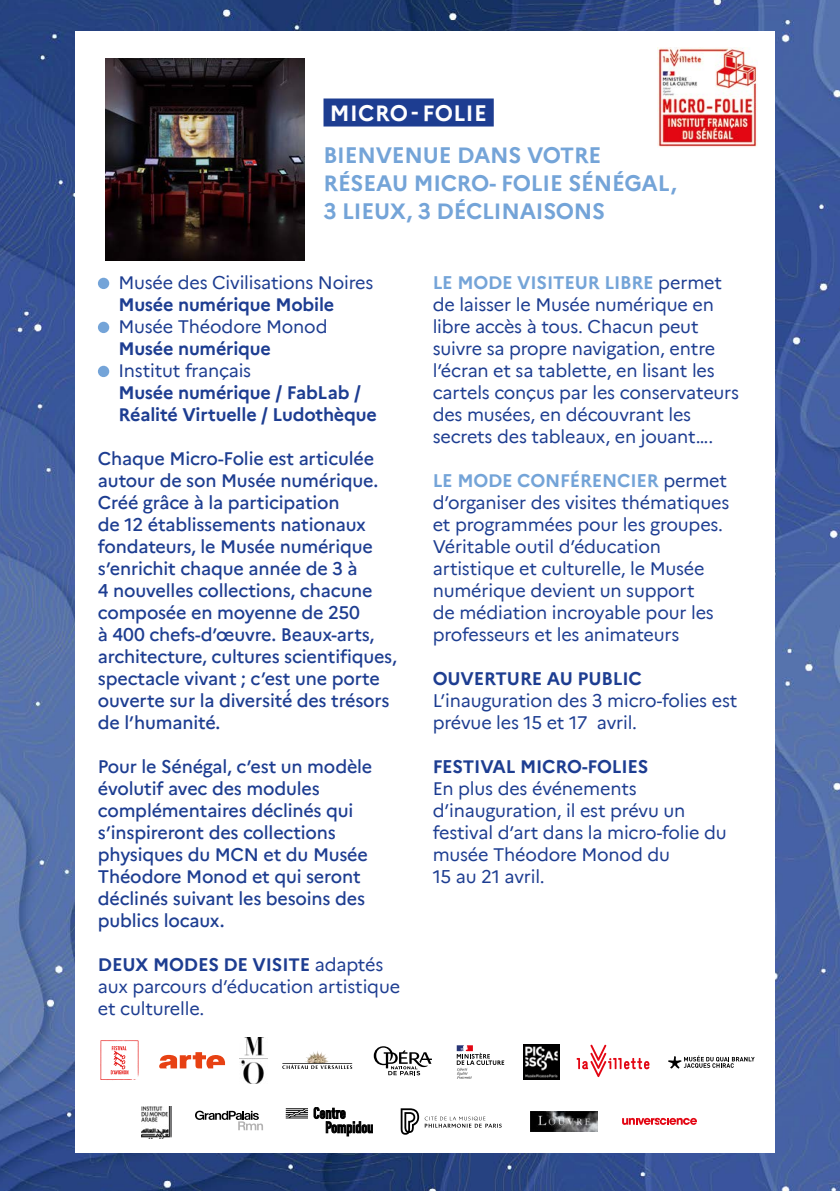
<style>
.page{position:relative;width:840px;height:1191px;background:#fff}
.page>*{position:absolute;margin:0;border:0;box-sizing:border-box;transform-origin:0 0}
.t1{font:700 22px/28px "Marianne";letter-spacing:-.01em;color:#74a4d8}
.t2{font:700 22px "Marianne";letter-spacing:.02em;color:#fff}
.t3{font:18px/22px "Marianne";letter-spacing:-.01em;color:#1d3d91}
.t4{font:500 18px/22px "Marianne";letter-spacing:-.01em;color:#1d3d91}
.t5{font:700 18px/22px "Marianne";letter-spacing:-.01em;color:#1d3d91}
.s1{font-weight:700}
.s2{font-weight:700;color:#74a4d8}
</style>
<div class="page">
<img style="left:0;top:0;width:839px;height:1191px">
<div style="left:75px;top:31px;width:699px;height:1121px;background:#fff"></div>
<div style="left:323px;top:98px;width:170px;height:28px;background:#1d3d91"></div>
<img style="left:105px;top:58px;width:199px;height:202px">
<div style="left:98px;top:278px;width:11px;height:11px;background:#74a4d8;border-radius:50%"></div>
<div style="left:98px;top:322px;width:11px;height:11px;background:#74a4d8;border-radius:50%"></div>
<div style="left:98px;top:366px;width:11px;height:11px;background:#74a4d8;border-radius:50%"></div>
<img style="left:657px;top:48px;width:100px;height:100px">
<svg style="left:400px;top:1108px;width:101px;height:26px"></svg>
<img style="left:530px;top:1111px;width:67px;height:20px">
<img style="left:141px;top:1106px;width:30px;height:32px">
<svg style="left:314px;top:1107px;width:58px;height:29px"></svg>
<svg style="left:285px;top:1108px;width:23px;height:10px"></svg>
<svg style="left:195px;top:1110px;width:68px;height:20px"></svg>
<svg style="left:576px;top:1044px;width:73px;height:33px"></svg>
<svg style="left:668px;top:1055px;width:86px;height:13px"></svg>
<img style="left:523px;top:1044px;width:36px;height:35px">
<svg style="left:456px;top:1045px;width:48px;height:33px"></svg>
<svg style="left:373px;top:1046px;width:58px;height:29px"></svg>
<img style="left:305px;top:1051px;width:24px;height:12px">
<svg style="left:282px;top:1063px;width:70px;height:6px"></svg>
<img style="left:239px;top:1037px;width:28px;height:46px">
<svg style="left:159px;top:1052px;width:67px;height:16px"></svg>
<svg style="left:100px;top:1040px;width:39px;height:40px"></svg>
<svg style="left:622px;top:1117px;width:74px;height:7px"></svg>
<p class="t2" style="left:330px;top:96px;width:158px">MICRO - FOLIE</p>
<p class="t1" style="left:323px;top:139px;width:354px">BIENVENUE DANS VOTRE<br>RÉSEAU MICRO- FOLIE SÉNÉGAL,<br>3 LIEUX, 3 DÉCLINAISONS</p>
<p class="t3" style="left:118px;top:270px;width:256px">Musée des Civilisations Noires</p>
<p class="t5" style="left:118px;top:292px;width:217px">Musée numérique Mobile</p>
<p class="t3" style="left:118px;top:314px;width:210px">Musée Théodore Monod</p>
<p class="t5" style="left:118px;top:336px;width:154px">Musée numérique</p>
<p class="t3" style="left:118px;top:358px;width:134px">Institut français</p>
<p class="t5" style="left:118px;top:380px;width:260px">Musée numérique / FabLab /<br>Réalité Virtuelle / Ludothèque</p>
<p class="t4" style="left:98px;top:446px;width:300px">Chaque Micro-Folie est articulée autour de son Musée numérique.<br>Créé grâce à la participation<br>de 12 établissements nationaux fondateurs, le Musée numérique s’enrichit chaque année de 3 à<br>4 nouvelles collections, chacune composée en moyenne de 250<br>à 400 chefs-d’œuvre. Beaux-arts, architecture, cultures scientifiques, spectacle vivant ; c’est une porte ouverte sur la diversité́ des trésors de l’humanité.</p>
<p class="t4" style="left:98px;top:754px;width:276px">Pour le Sénégal, c’est un modèle évolutif avec des modules complémentaires déclinés qui s’inspireront des collections physiques du MCN et du Musée<br>Théodore Monod et qui seront déclinés suivant les besoins des publics locaux.</p>
<p class="t3" style="left:98px;top:952px;width:303px"><span class="s1">DEUX MODES DE VISITE</span> adaptés aux parcours d’éducation artistique et culturelle.</p>
<p class="t3" style="left:432px;top:270px;width:308px"><span class="s2">LE MODE VISITEUR LIBRE</span> permet de laisser le Musée numérique en libre accès à tous. Chacun peut suivre sa propre navigation, entre l’écran et sa tablette, en lisant les cartels conçus par les conservateurs des musées, en découvrant les secrets des tableaux, en jouant….</p>
<p class="t3" style="left:432px;top:468px;width:298px"><span class="s2">LE MODE CONFÉRENCIER</span> permet d’organiser des visites thématiques et programmées pour les groupes.<br>Véritable outil d’éducation artistique et culturelle, le Musée numérique devient un support<br>de médiation incroyable pour les professeurs et les animateurs</p>
<p class="t5" style="left:432px;top:666px;width:210px">OUVERTURE AU PUBLIC</p>
<p class="t3" style="left:432px;top:688px;width:306px">L’inauguration des 3 micro-folies est prévue les 15 et 17 avril.</p>
<p class="t5" style="left:432px;top:754px;width:217px">FESTIVAL MICRO-FOLIES</p>
<p class="t3" style="left:432px;top:776px;width:295px">En plus des événements d’inauguration, il est prévu un festival d’art dans la micro-folie du musée Théodore Monod du<br>15 au 21 avril.</p>
</div>
